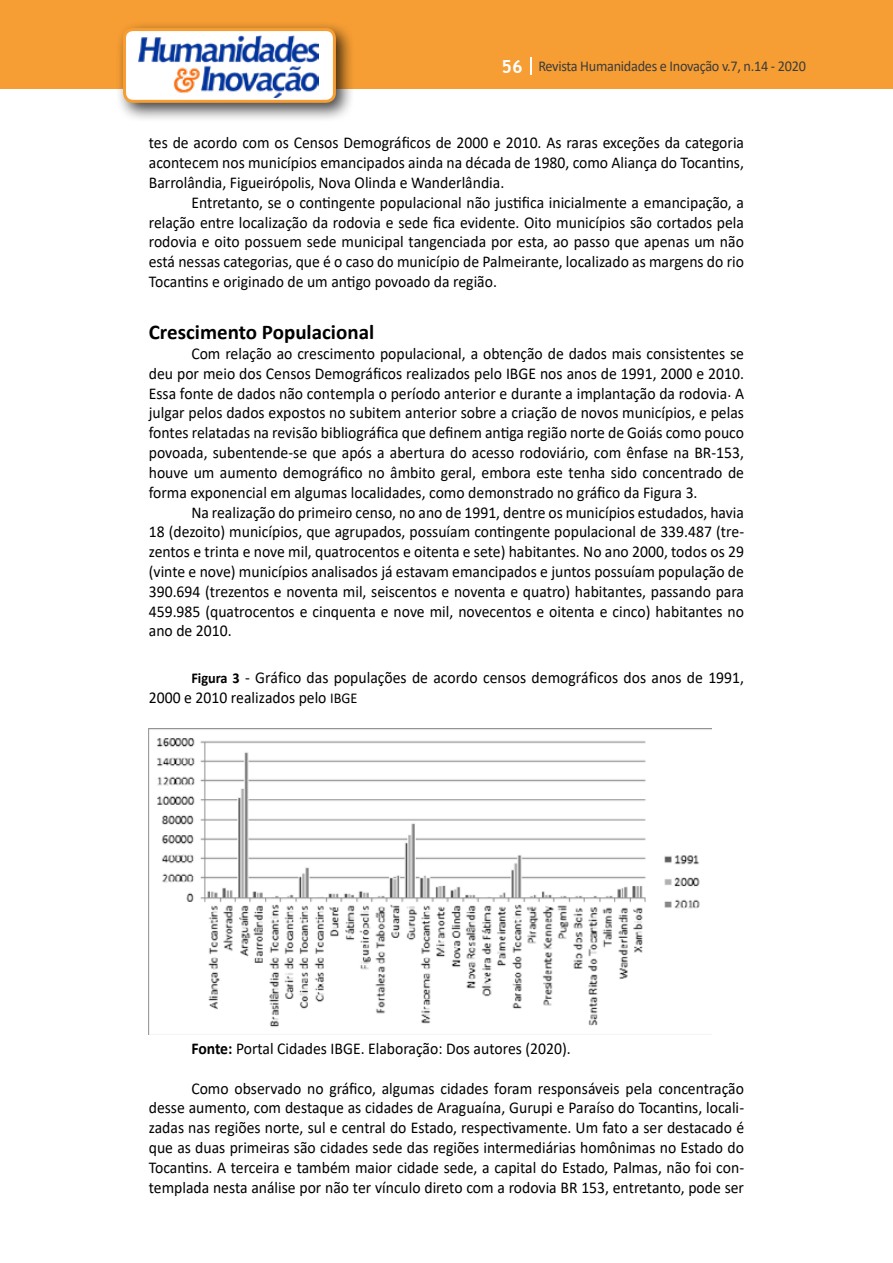
<style>
.page{position:relative;width:893px;height:1263px;background:#fff}
.page>*{position:absolute;margin:0;border:0;box-sizing:border-box;transform-origin:0 0}
.t1{font:700 21px "Calibri";color:#000}
.t2{font:16.5px/19.8px "Calibri";color:#000;text-align:justify;scale:.95 1}
.t3{font:15px "Calibri";letter-spacing:-.02em;color:#3c3c3b;scale:.95 1}
.s1{font-family:"Trebuchet MS";font-weight:700;font-size:18px;color:#fff}
.s2{font-weight:700;font-size:15px}
.s3{font-size:15px}
.s4{font-weight:700}
</style>
<div class="page">
<div style="left:0;top:0;width:893px;height:88px;background:#f69e34"></div>
<svg style="left:530px;top:57px;width:2px;height:18px"></svg>
<div style="left:115px;top:20px;width:241px;height:102px;background:#000;opacity:.75"></div>
<div style="left:125px;top:30px;width:209px;height:71px;background:#fff;border-radius:9px"></div>
<img style="left:138px;top:35px;width:181px;height:62px">
<div style="left:123px;top:28px;width:213px;height:75px;border:3px solid #f69e34;border-radius:9px"></div>
<img style="left:149px;top:728px;width:562px;height:306px">
<p class="t3" style="left:501px;top:56px;width:322px"><span class="s1">56</span> Revista Humanidades e Inovação v.7, n.14 - 2020</p>
<p class="t2" style="left:149px;top:133px;width:628px">tes de acordo com os Censos Demográficos de 2000 e 2010. As raras exceções da categoria acontecem nos municípios emancipados ainda na década de 1980, como Aliança do Tocantins, Barrolândia, Figueirópolis, Nova Olinda e Wanderlândia.</p>
<p class="t2" style="left:149px;top:192px;width:628px;text-indent:43px">Entretanto, se o contingente populacional não justifica inicialmente a emancipação, a relação entre localização da rodovia e sede fica evidente. Oito municípios são cortados pela rodovia e oito possuem sede municipal tangenciada por esta, ao passo que apenas um não está nessas categorias, que é o caso do município de Palmeirante, localizado as margens do rio Tocantins e originado de um antigo povoado da região.</p>
<p class="t1" style="left:149px;top:317px;width:227px">Crescimento Populacional</p>
<p class="t2" style="left:149px;top:343px;width:628px;text-indent:43px">Com relação ao crescimento populacional, a obtenção de dados mais consistentes se deu por meio dos Censos Demográficos realizados pelo IBGE nos anos de 1991, 2000 e 2010.<br>Essa fonte de dados não contempla o período anterior e durante a implantação da rodovia. A julgar pelos dados expostos no subitem anterior sobre a criação de novos municípios, e pelas fontes relatadas na revisão bibliográfica que definem antiga região norte de Goiás como pouco povoada, subentende-se que após a abertura do acesso rodoviário, com ênfase na BR-153, houve um aumento demográfico no âmbito geral, embora este tenha sido concentrado de forma exponencial em algumas localidades, como demonstrado no gráfico da Figura 3.</p>
<p class="t2" style="left:149px;top:502px;width:628px;text-indent:43px">Na realização do primeiro censo, no ano de 1991, dentre os municípios estudados, havia 18 (dezoito) municípios, que agrupados, possuíam contingente populacional de 339.487 (tre&shy;zentos e trinta e nove mil, quatrocentos e oitenta e sete) habitantes. No ano 2000, todos os 29 (vinte e nove) municípios analisados já estavam emancipados e juntos possuíam população de 390.694 (trezentos e noventa mil, seiscentos e noventa e quatro) habitantes, passando para 459.985 (quatrocentos e cinquenta e nove mil, novecentos e oitenta e cinco) habitantes no ano de 2010.</p>
<p class="t2" style="left:149px;top:667px;width:628px;text-indent:43px"><span class="s2">Figura 3</span> - Gráfico das populações de acordo censos demográficos dos anos de 1991,<br>2000 e 2010 realizados pelo <span class="s3">IBGE</span></p>
<p class="t2" style="left:191px;top:1038px;width:401px"><span class="s4">Fonte:</span> Portal Cidades IBGE. Elaboração: Dos autores (2020).</p>
<p class="t2" style="left:149px;top:1078px;width:628px;text-indent:43px">Como observado no gráfico, algumas cidades foram responsáveis pela concentração desse aumento, com destaque as cidades de Araguaína, Gurupi e Paraíso do Tocantins, locali&shy;zadas nas regiões norte, sul e central do Estado, respectivamente. Um fato a ser destacado é que as duas primeiras são cidades sede das regiões intermediárias homônimas no Estado do Tocantins. A terceira e também maior cidade sede, a capital do Estado, Palmas, não foi con&shy;templada nesta análise por não ter vínculo direto com a rodovia BR 153, entretanto, pode ser</p>
</div>
